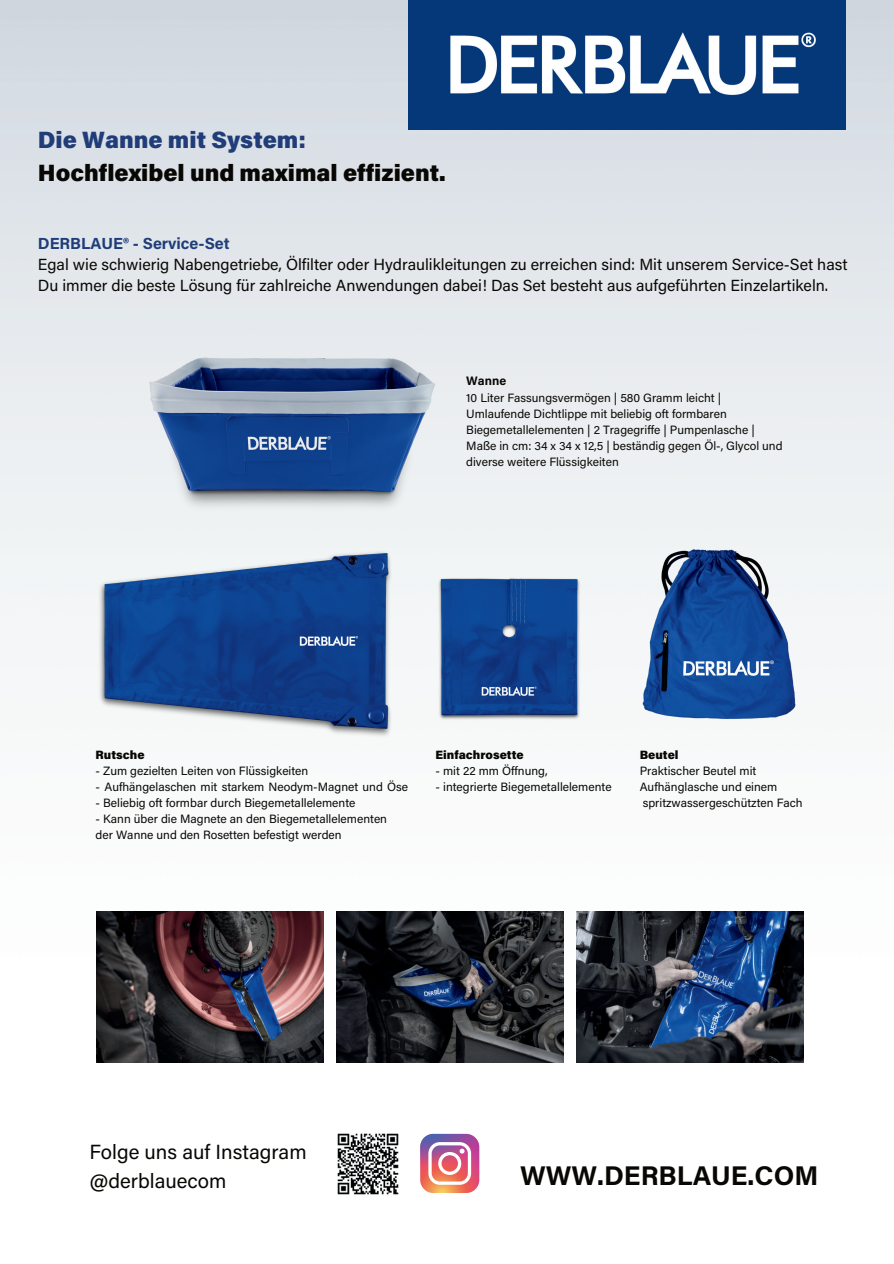
<style>
.page{position:relative;width:894px;height:1264px;background:#fff}
.page>*{position:absolute;margin:0;border:0;box-sizing:border-box;transform-origin:0 0}
.t1{font:700 27px "Acumin Pro";color:#080704}
.t2{font:900 23.55px "Acumin Pro";color:#080704}
.t3{font:900 23.55px "Acumin Pro";color:#203d79}
.t4{font:20.4px/28.7px "Acumin Pro";color:#080704}
.t5{font:16.05px/21.5px "Acumin Pro";color:#080704}
.t6{font:700 16.05px "Acumin Pro";color:#203d79}
.t7{font:700 12.3px "Acumin Pro";color:#080704}
.t8{font:12px/16px "Acumin Pro";color:#080704}
.t9{font:900 12px "Acumin Pro";color:#080704}
</style>
<div class="page">
<img style="left:0;top:0;width:893px;height:1193px">
<img style="left:408px;top:0;width:437px;height:129px">
<img style="left:96px;top:538px;width:302px;height:205px">
<img style="left:137px;top:336px;width:311px;height:174px">
<img style="left:97px;top:911px;width:226px;height:151px">
<img style="left:337px;top:911px;width:226px;height:151px">
<img style="left:576px;top:911px;width:226px;height:151px">
<img style="left:337px;top:1132px;width:63px;height:63px">
<img style="left:420px;top:1133px;width:59px;height:59px">
<svg style="left:420px;top:1133px;width:59px;height:59px;background:#bf6785"></svg>
<svg style="left:428px;top:1142px;width:43px;height:42px"></svg>
<img style="left:435px;top:572px;width:149px;height:149px">
<img style="left:639px;top:546px;width:159px;height:176px">
<h2 class="t3" style="left:38px;top:123px;width:270px">Die Wanne mit System:</h2>
<h2 class="t2" style="left:38px;top:156px;width:409px">Hochflexibel und maximal effizient.</h2>
<h3 class="t6" style="left:38px;top:232px;width:193px">DERBLAUE® - Service-Set</h3>
<h3 class="t5" style="left:38px;top:253px;width:811px">Egal wie schwierig Nabengetriebe, Ölfilter oder Hydraulikleitungen zu erreichen sind: Mit unserem Service-Set hast<br>Du immer die beste Lösung für zahlreiche Anwendungen dabei! Das Set besteht aus aufgeführten Einzelartikeln.</h3>
<p class="t7" style="left:466px;top:372px;width:41px">Wanne</p>
<p class="t8" style="left:466px;top:389px;width:318px">10 Liter Fassungsvermögen | 580 Gramm leicht | Umlaufende Dichtlippe mit beliebig oft formbaren Biegemetallelementen | 2 Tragegriffe | Pumpenlasche | Maße in cm: 34 x 34 x 12,5 | beständig gegen Öl-, Glycol und diverse weitere Flüssigkeiten</p>
<p class="t9" style="left:96px;top:746px;width:50px">Rutsche</p>
<p class="t8" style="left:96px;top:762px;width:214px">- Zum gezielten Leiten von Flüssigkeiten</p>
<p class="t8" style="left:96px;top:778px;width:314px">- Aufhängelaschen mit starkem Neodym-Magnet und Öse</p>
<p class="t8" style="left:96px;top:794px;width:261px">- Beliebig oft formbar durch Biegemetallelemente</p>
<p class="t8" style="left:96px;top:810px;width:293px">- Kann über die Magnete an den Biegemetallelementen der Wanne und den Rosetten befestigt werden</p>
<p class="t9" style="left:435px;top:746px;width:90px">Einfachrosette</p>
<p class="t8" style="left:435px;top:762px;width:113px">- mit 22 mm Öffnung,</p>
<p class="t8" style="left:435px;top:778px;width:177px">- integrierte Biegemetallelemente</p>
<p class="t9" style="left:639px;top:746px;width:40px">Beutel</p>
<p class="t8" style="left:639px;top:762px;width:164px">Praktischer Beutel mit<br>Aufhänglasche und einem spritzwassergeschützten Fach</p>
<h3 class="t4" style="left:89px;top:1137px;width:219px">Folge uns auf Instagram @derblauecom</h3>
<h1 class="t1" style="left:520px;top:1156px;width:299px">WWW.DERBLAUE.COM</h1>
</div>
